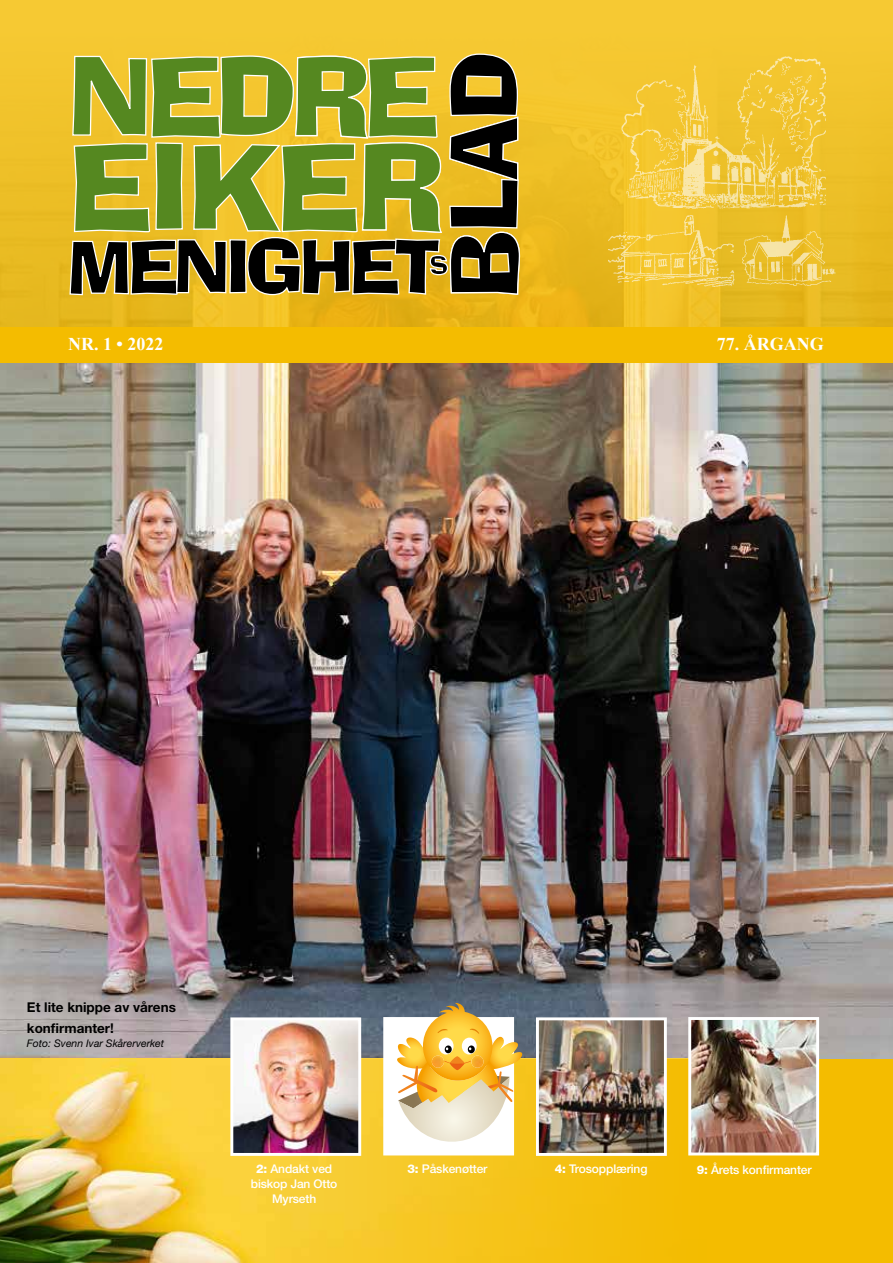
<style>
.page{position:relative;width:893px;height:1263px;background:#fff}
.page>*{position:absolute;margin:0;border:0;box-sizing:border-box;transform-origin:0 0}
.t1{font:700 18px "Times New Roman";color:#fff}
.t2{font:700 13.5px/20.7px "Helvetica Neue LT Pro";color:#000}
.t3{font:500 12px/15px "Helvetica Neue LT Pro";letter-spacing:-.01em;color:#fff;text-align:center}
.t4{font:italic 10.5px "Helvetica Neue LT Pro";color:#000}
.s1{font-weight:800}
</style>
<div class="page">
<img style="left:0;top:362px;width:893px;height:697px">
<img style="left:0;top:1059px;width:281px;height:204px">
<div style="left:281px;top:1059px;width:612px;height:204px;background:linear-gradient(to right,#f7cc34,#f3b800)"></div>
<svg style="left:0;top:0;width:893px;height:327px;background:#efc028"></svg>
<img style="left:741px;top:215px;width:95px;height:72px">
<img style="left:620px;top:56px;width:205px;height:155px">
<img style="left:608px;top:213px;width:127px;height:75px">
<svg style="left:69px;top:53px;width:451px;height:242px;background:#8b8c31"></svg>
<img style="left:234px;top:1021px;width:123px;height:131px">
<div style="left:230px;top:1017px;width:131px;height:139px;border:3px solid #fff"></div>
<img style="left:692px;top:1021px;width:123px;height:130px">
<div style="left:688px;top:1017px;width:131px;height:138px;border:3px solid #fff"></div>
<img style="left:540px;top:1021px;width:123px;height:131px">
<div style="left:536px;top:1017px;width:131px;height:139px;border:3px solid #fff"></div>
<div style="left:383px;top:1017px;width:131px;height:138px;background:#fff;border:3px solid #fff"></div>
<div style="left:0;top:327px;width:893px;height:35px;background:#f4bc00"></div>
<svg style="left:393px;top:1003px;width:131px;height:149px"></svg>
<h1 class="t1" style="left:68px;top:332px;width:97px">NR. 1 • 2022</h1>
<h1 class="t1" style="left:717px;top:332px;width:108px">77. ÅRGANG</h1>
<p class="t2" style="left:27px;top:996px;width:151px">Et lite knippe av vårens konfirmanter!</p>
<p class="t4" style="left:27px;top:1037px;width:139px">Foto: Svenn Ivar Skårerverket</p>
<p class="t3" style="left:251px;top:1161px;width:88px"><span class="s1">2:</span> Andakt ved biskop Jan Otto<br>Myrseth</p>
<p class="t3" style="left:407px;top:1161px;width:82px"><span class="s1">3:</span> Påskenøtter</p>
<p class="t3" style="left:555px;top:1161px;width:94px"><span class="s1">4:</span> Trosopplæring</p>
<p class="t3" style="left:697px;top:1162px;width:116px"><span class="s1">9:</span> Årets konfirmanter</p>
</div>
